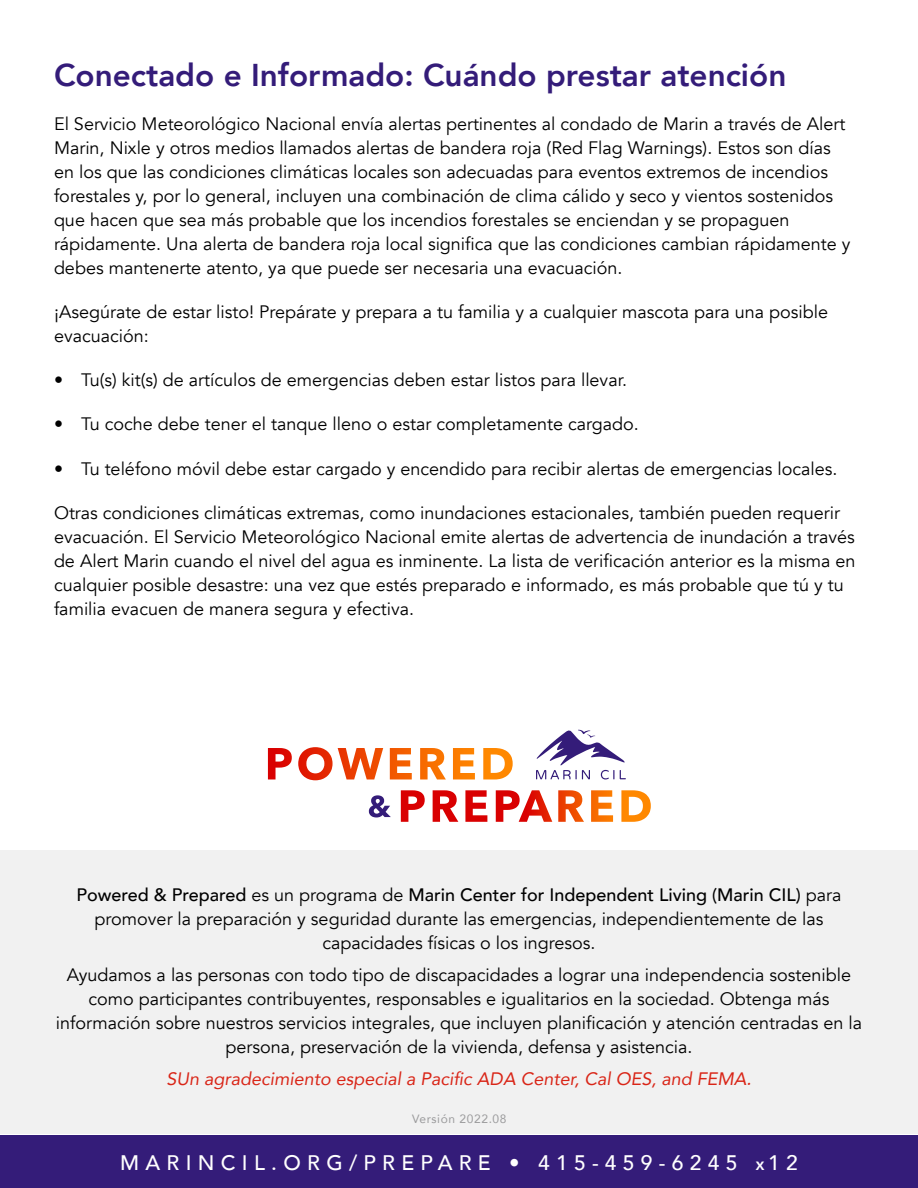
<style>
.page{position:relative;width:918px;height:1188px;background:#fff}
.page>*{position:absolute;margin:0;border:0;box-sizing:border-box;transform-origin:0 0}
.t1{font:800 31.5px "Avenir";color:#341c79}
.t2{font:500 21px "Avenir";letter-spacing:.3em;color:#fff}
.t3{font:18px/24px "Avenir";color:#000}
.t4{font:italic 18px "Avenir";color:#d92517}
.t5{font:12px "Avenir";letter-spacing:.05em;color:#9b9b9c}
.s1{font-weight:500}
.s2{font-weight:900;font-size:12px}
</style>
<div class="page">
<div style="left:0;top:1136px;width:918px;height:52px;background:#341c79"></div>
<div style="left:0;top:850px;width:918px;height:284px;background:#f1f1f1"></div>
<svg style="left:268px;top:748px;width:24px;height:31px"></svg>
<svg style="left:298px;top:747px;width:85px;height:33px"></svg>
<svg style="left:390px;top:748px;width:22px;height:31px"></svg>
<svg style="left:420px;top:748px;width:26px;height:31px"></svg>
<svg style="left:453px;top:748px;width:22px;height:31px"></svg>
<svg style="left:483px;top:748px;width:30px;height:31px"></svg>
<svg style="left:536px;top:730px;width:90px;height:50px"></svg>
<svg style="left:558px;top:790px;width:26px;height:32px"></svg>
<svg style="left:591px;top:790px;width:22px;height:32px"></svg>
<svg style="left:621px;top:790px;width:30px;height:32px"></svg>
<svg style="left:401px;top:790px;width:24px;height:32px"></svg>
<svg style="left:433px;top:790px;width:25px;height:32px"></svg>
<svg style="left:465px;top:790px;width:22px;height:32px"></svg>
<svg style="left:496px;top:790px;width:56px;height:32px"></svg>
<svg style="left:369px;top:795px;width:22px;height:22px"></svg>
<h1 class="t1" style="left:54px;top:50px;width:734px">Conectado e Informado: Cuándo prestar atención</h1>
<p class="t3" style="left:54px;top:112px;width:798px">El Servicio Meteorológico Nacional envía alertas pertinentes al condado de Marin a través de Alert Marin, Nixle y otros medios llamados alertas de bandera roja (Red Flag Warnings). Estos son días en los que las condiciones climáticas locales son adecuadas para eventos extremos de incendios forestales y, por lo general, incluyen una combinación de clima cálido y seco y vientos sostenidos que hacen que sea más probable que los incendios forestales se enciendan y se propaguen rápidamente. Una alerta de bandera roja local significa que las condiciones cambian rápidamente y debes mantenerte atento, ya que puede ser necesaria una evacuación.</p>
<p class="t3" style="left:54px;top:300px;width:776px">¡Asegúrate de estar listo! Prepárate y prepara a tu familia y a cualquier mascota para una posible evacuación:</p>
<p class="t3" style="left:54px;top:368px;width:575px">• Tu(s) kit(s) de artículos de emergencias deben estar listos para llevar.</p>
<p class="t3" style="left:54px;top:413px;width:586px">• Tu coche debe tener el tanque lleno o estar completamente cargado.</p>
<p class="t3" style="left:54px;top:457px;width:785px">• Tu teléfono móvil debe estar cargado y encendido para recibir alertas de emergencias locales.</p>
<p class="t3" style="left:54px;top:501px;width:803px">Otras condiciones climáticas extremas, como inundaciones estacionales, también pueden requerir evacuación. El Servicio Meteorológico Nacional emite alertas de advertencia de inundación a través de Alert Marin cuando el nivel del agua es inminente. La lista de verificación anterior es la misma en cualquier posible desastre: una vez que estés preparado e informado, es más probable que tú y tu familia evacuen de manera segura y efectiva.</p>
<p class="t3" style="left:76px;top:883px;width:767px;text-align:center"><span class="s1">Powered &amp; Prepared</span> es un programa de <span class="s1">Marin Center for Independent Living (Marin CIL)</span> para promover la preparación y seguridad durante las emergencias, independientemente de las capacidades físicas o los ingresos.</p>
<p class="t3" style="left:56px;top:963px;width:808px;text-align:center">Ayudamos a las personas con todo tipo de discapacidades a lograr una independencia sostenible como participantes contribuyentes, responsables e igualitarios en la sociedad. Obtenga más información sobre nuestros servicios integrales, que incluyen planificación y atención centradas en la persona, preservación de la vivienda, defensa y asistencia.</p>
<p class="t4" style="left:167px;top:1068px;width:586px">SUn agradecimiento especial a Pacific ADA Center, Cal OES, and FEMA.</p>
<p class="t5" style="left:412px;top:1109px;width:96px">Versión 2022.08</p>
<p class="t2" style="left:120px;top:1145px;width:679px">MARINCIL.ORG/PREPARE • 415-459-6245 <span class="s2">X</span>12</p>
</div>
